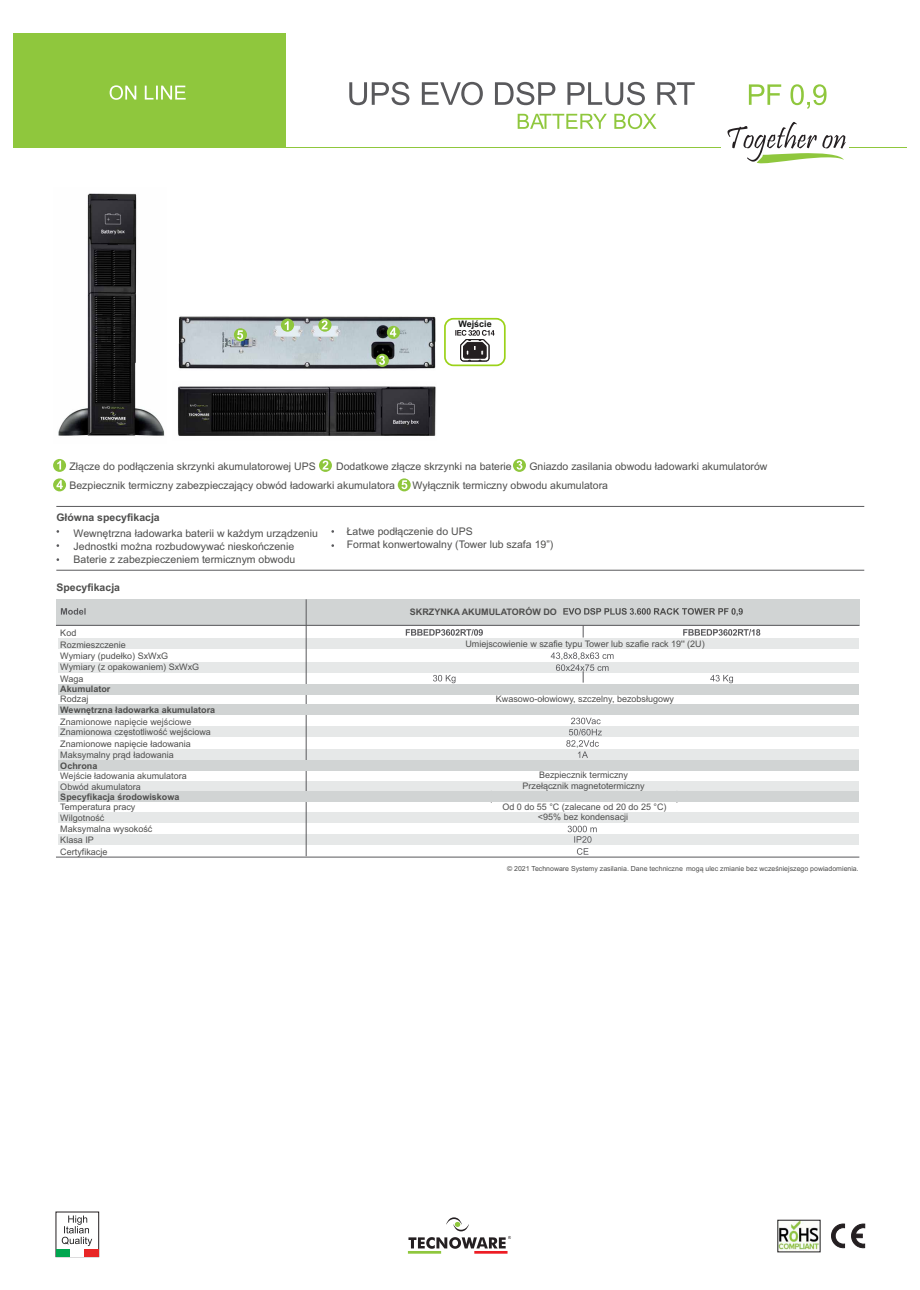
<style>
.page{position:relative;width:920px;height:1290px;background:#fff}
.page>*{position:absolute;margin:0;border:0;box-sizing:border-box;transform-origin:0 0}
.t1{font:10.5px/13px "Arial";color:#4e4e4d}
.t2{font:700 10.5px "Arial";color:#4e4e4d}
.t3{font:9px/11.4px "Arial";color:#4e4e4d}
.t4{font:700 9px "Arial";color:#4e4e4d}
.t5{font:700 9px "Arial";color:#151616}
.t6{font:7.05px "Arial";color:#4e4e4d}
</style>
<div class="page">
<div style="left:59px;top:834px;width:800px;height:11px;background:#e6e8e8"></div>
<div style="left:59px;top:749px;width:800px;height:11px;background:#e6e8e8"></div>
<div style="left:59px;top:662px;width:800px;height:10px;background:#e6e8e8"></div>
<div style="left:56px;top:599px;width:803px;height:26px;background:#d1d4d4"></div>
<div style="left:59px;top:781px;width:800px;height:11px;background:#e6e8e8"></div>
<div style="left:59px;top:812px;width:800px;height:11px;background:#e6e8e8"></div>
<div style="left:59px;top:726px;width:800px;height:11px;background:#e6e8e8"></div>
<div style="left:59px;top:639px;width:800px;height:10px;background:#e6e8e8"></div>
<hr style="left:306px;top:599px;width:1px;height:257px;background:#59595c">
<hr style="left:56px;top:625px;width:803px;height:1px;background:#59595c">
<div style="left:59px;top:791px;width:800px;height:11px;background:#d1d4d4"></div>
<div style="left:59px;top:684px;width:800px;height:10px;background:#d1d4d4"></div>
<svg style="left:583px;top:625px;width:1px;height:12px"></svg>
<div style="left:14px;top:33px;width:272px;height:115px;background:#8fc73d"></div>
<svg style="left:110px;top:85px;width:76px;height:15px"></svg>
<svg style="left:349px;top:82px;width:346px;height:23px"></svg>
<svg style="left:749px;top:84px;width:77px;height:25px"></svg>
<svg style="left:518px;top:114px;width:138px;height:15px"></svg>
<img style="left:178px;top:316px;width:258px;height:53px">
<div style="left:281px;top:319px;width:13px;height:13px;background:#8fc73d;border-radius:50%"></div>
<svg style="left:285px;top:321px;width:4px;height:9px"></svg>
<svg style="left:376px;top:354px;width:13px;height:13px"></svg>
<svg style="left:379px;top:356px;width:6px;height:9px"></svg>
<svg style="left:234px;top:328px;width:13px;height:13px"></svg>
<svg style="left:237px;top:330px;width:6px;height:9px"></svg>
<svg style="left:387px;top:326px;width:13px;height:13px"></svg>
<svg style="left:390px;top:328px;width:6px;height:9px"></svg>
<svg style="left:318px;top:319px;width:14px;height:13px"></svg>
<svg style="left:321px;top:320px;width:6px;height:9px"></svg>
<img style="left:177px;top:386px;width:259px;height:50px">
<img style="left:58px;top:193px;width:107px;height:243px">
<hr style="left:56px;top:506px;width:808px;height:1px;background:#59595c">
<hr style="left:56px;top:570px;width:808px;height:1px;background:#59595c">
<hr style="left:14px;top:148px;width:892px;height:1px;background:#8fc73d">
<hr style="left:56px;top:857px;width:803px;height:1px;background:#59595c">
<div style="left:59px;top:760px;width:800px;height:10px;background:#d1d4d4"></div>
<div style="left:59px;top:704px;width:800px;height:11px;background:#d1d4d4"></div>
<svg style="left:61px;top:608px;width:25px;height:7px"></svg>
<svg style="left:563px;top:608px;width:180px;height:8px"></svg>
<svg style="left:406px;top:629px;width:77px;height:7px"></svg>
<svg style="left:683px;top:629px;width:77px;height:7px"></svg>
<svg style="left:551px;top:652px;width:63px;height:31px"></svg>
<svg style="left:433px;top:675px;width:22px;height:8px"></svg>
<svg style="left:710px;top:675px;width:23px;height:8px"></svg>
<svg style="left:566px;top:718px;width:36px;height:40px"></svg>
<svg style="left:568px;top:826px;width:29px;height:29px"></svg>
<div style="left:721px;top:121px;width:128px;height:45px;background:#fff"></div>
<svg style="left:727px;top:122px;width:119px;height:41px"></svg>
<svg style="left:53px;top:459px;width:13px;height:13px"></svg>
<svg style="left:57px;top:461px;width:4px;height:8px"></svg>
<svg style="left:319px;top:459px;width:13px;height:13px"></svg>
<svg style="left:322px;top:461px;width:6px;height:8px"></svg>
<svg style="left:513px;top:459px;width:13px;height:13px"></svg>
<svg style="left:517px;top:461px;width:5px;height:9px"></svg>
<svg style="left:53px;top:478px;width:13px;height:13px"></svg>
<svg style="left:56px;top:480px;width:7px;height:9px"></svg>
<svg style="left:398px;top:478px;width:13px;height:13px"></svg>
<svg style="left:401px;top:480px;width:6px;height:9px"></svg>
<div style="left:444px;top:318px;width:62px;height:48px;border:2px solid #9bd219;border-radius:8px"></div>
<svg style="left:455px;top:330px;width:40px;height:32px"></svg>
<div style="left:56px;top:1248px;width:14px;height:8px;background:#00a64f"></div>
<div style="left:84px;top:1248px;width:15px;height:8px;background:#e82626"></div>
<svg style="left:62px;top:1215px;width:30px;height:31px"></svg>
<svg style="left:851px;top:1224px;width:14px;height:24px"></svg>
<svg style="left:831px;top:1224px;width:14px;height:24px"></svg>
<img style="left:780px;top:1222px;width:38px;height:28px">
<svg style="left:408px;top:1217px;width:103px;height:32px"></svg>
<hr style="left:408px;top:1251px;width:33px;height:3px;background:#8fc73d">
<hr style="left:474px;top:1251px;width:33px;height:3px;background:#ed1c24">
<p class="t5" style="left:458px;top:321px;width:35px">Wejście</p>
<p class="t1" style="left:69px;top:460px;width:248px">Złącze do podłączenia skrzynki akumulatorowej UPS</p>
<p class="t1" style="left:336px;top:460px;width:177px">Dodatkowe złącze skrzynki na baterie</p>
<p class="t1" style="left:529px;top:460px;width:240px">Gniazdo zasilania obwodu ładowarki akumulatorów</p>
<p class="t1" style="left:69px;top:480px;width:327px">Bezpiecznik termiczny zabezpieczający obwód ładowarki akumulatora</p>
<p class="t1" style="left:413px;top:480px;width:197px">Wyłącznik termiczny obwodu akumulatora</p>
<p class="t1" style="left:74px;top:527px;width:246px">Wewnętrzna ładowarka baterii w każdym urządzeniu<br>Jednostki można rozbudowywać nieskończenie<br>Baterie z zabezpieczeniem termicznym obwodu</p>
<p class="t1" style="left:347px;top:526px;width:208px">Łatwe podłączenie do UPS<br>Format konwertowalny (Tower lub szafa 19”)</p>
<p class="t2" style="left:56px;top:513px;width:105px">Główna specyfikacja</p>
<p class="t2" style="left:56px;top:584px;width:65px">Specyfikacja</p>
<p class="t3" style="left:60px;top:628px;width:140px">Kod<br>Rozmieszczenie<br>Wymiary (pudełko) SxWxG<br>Wymiary (z opakowaniem) SxWxG<br>Waga</p>
<p class="t4" style="left:60px;top:685px;width:52px">Akumulator</p>
<p class="t3" style="left:60px;top:694px;width:30px">Rodzaj</p>
<p class="t4" style="left:60px;top:706px;width:156px">Wewnętrzna ładowarka akumulatora</p>
<p class="t3" style="left:60px;top:717px;width:152px;line-height:10.9px">Znamionowe napięcie wejściowe<br>Znamionowa częstotliwość wejściowa<br>Znamionowe napięcie ładowania<br>Maksymalny prąd ładowania</p>
<p class="t4" style="left:60px;top:762px;width:39px">Ochrona</p>
<p class="t3" style="left:60px;top:771px;width:128px;line-height:10.8px">Wejście ładowania akumulatora<br>Obwód akumulatora</p>
<p class="t4" style="left:60px;top:793px;width:121px">Specyfikacja środowiskowa</p>
<p class="t3" style="left:60px;top:803px;width:94px;line-height:10.8px">Temperatura pracy<br>Wilgotność<br>Maksymalna wysokość<br>Klasa IP</p>
<p class="t3" style="left:60px;top:847px;width:49px">Certyfikacje</p>
<p class="t4" style="left:410px;top:608px;width:148px">SKRZYNKA AKUMULATORÓW DO</p>
<p class="t3" style="left:465px;top:639px;width:241px">Umiejscowienie w szafie typu Tower lub szafie rack 19'' (2U)</p>
<p class="t3" style="left:496px;top:694px;width:180px">Kwasowo-ołowiowy, szczelny, bezobsługowy</p>
<p class="t3" style="left:523px;top:770px;width:124px;text-align:center">Bezpiecznik termiczny<br>Przełącznik magnetotermiczny</p>
<p class="t3" style="left:502px;top:803px;width:166px;line-height:9.6px;text-align:center">Od 0 do 55 °C (zalecane od 20 do 25 °C) &lt;95% bez kondensacji</p>
<p class="t6" style="left:507px;top:865px;width:353px">© 2021 Technoware Systemy zasilania. Dane techniczne mogą ulec zmianie bez wcześniejszego powiadomienia.</p>
</div>
